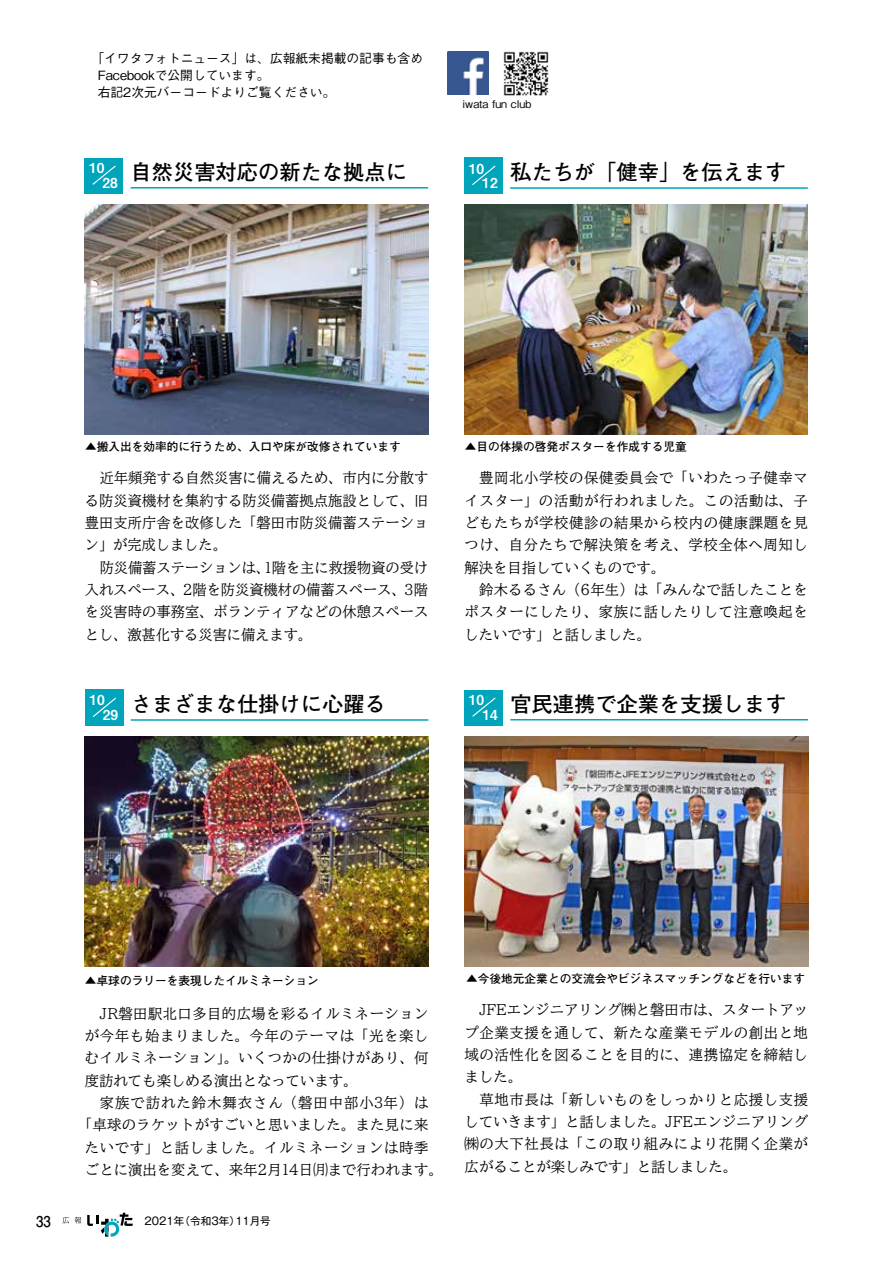
<style>
.page{position:relative;width:893px;height:1263px;background:#fff}
.page>*{position:absolute;margin:0;border:0;box-sizing:border-box;transform-origin:0 0}
.t1{font:700 21.3px "Futo Go B101 Pro";color:#000}
.t2{font:700 14.85px "Futo Go B101 Pro";color:#000;scale:.9 1}
.t3{font:14.4px/22.4px "BIZ UD Mincho Medium";letter-spacing:.02em;color:#000;text-align:justify}
.t4{font:14.4px "BIZ UD Mincho Medium";letter-spacing:.045em;color:#000}
.t5{font:14.4px "BIZ UD Mincho Medium";letter-spacing:.07em;color:#000}
.t6{font:13.8px/14.7px "Midashi Go Pro MB31";color:#fff}
.t7{font:500 12.75px/17px "Gothic BBB Pro";color:#000}
.t8{font:700 11.7px "Futo Go B101 Pro";color:#000}
.t9{font:10.65px "Gothic MB101 Pro";color:#000}
.t10{font:500 10.65px "Gothic BBB Pro";color:#000}
.s1{font-family:"BIZ UDP Mincho Medium"}
</style>
<div class="page">
<svg style="left:62px;top:1217px;width:7px;height:6px"></svg>
<svg style="left:75px;top:1217px;width:6px;height:6px"></svg>
<svg style="left:87px;top:1213px;width:46px;height:23px"></svg>
<hr style="left:510px;top:187px;width:298px;height:2px;background:#00a5bb">
<img style="left:85px;top:205px;width:343px;height:230px">
<div style="left:464px;top:158px;width:39px;height:36px;background:#00a5bb"></div>
<svg style="left:472px;top:165px;width:24px;height:20px"></svg>
<div style="left:464px;top:690px;width:39px;height:35px;background:#00a5bb"></div>
<svg style="left:472px;top:697px;width:24px;height:20px"></svg>
<hr style="left:510px;top:719px;width:298px;height:1px;background:#00a5bb">
<img style="left:503px;top:51px;width:46px;height:45px">
<img style="left:448px;top:52px;width:40px;height:43px">
<hr style="left:131px;top:719px;width:297px;height:2px;background:#00a5bb">
<img style="left:85px;top:736px;width:343px;height:231px">
<div style="left:85px;top:690px;width:38px;height:36px;background:#00a5bb"></div>
<svg style="left:92px;top:697px;width:24px;height:20px"></svg>
<img style="left:464px;top:204px;width:344px;height:231px">
<img style="left:465px;top:736px;width:343px;height:230px">
<div style="left:85px;top:158px;width:38px;height:36px;background:#00a5bb"></div>
<svg style="left:92px;top:165px;width:24px;height:20px"></svg>
<hr style="left:131px;top:187px;width:297px;height:2px;background:#00a5bb">
<p class="t7" style="left:98px;top:48px;width:327px;text-indent:-6px">「イワタフォトニュース」は、広報紙未掲載の記事も含め<br>Facebookで公開しています。<br>右記2次元バーコードよりご覧ください。</p>
<p class="t6" style="left:89px;top:159px;width:17px">10</p>
<h1 class="t1" style="left:103px;top:155px;width:306px"><sub>28</sub> 自然災害対応の新たな拠点に</h1>
<p class="t10" style="left:462px;top:96px;width:70px">iwata fun club</p>
<p class="t6" style="left:469px;top:159px;width:17px">10</p>
<h1 class="t1" style="left:482px;top:155px;width:306px"><sub>12</sub> 私たちが「健幸」を伝えます</h1>
<p class="t8" style="left:85px;top:437px;width:317px">▲搬入出を効率的に行うため、入口や床が改修されています</p>
<p class="t3" style="left:85px;top:467px;width:345px;text-indent:15px">近年頻発する自然災害に備えるため、市内に分散する防災資機材を集約する防災備蓄拠点施設として、旧豊田支所庁舎を改修した「磐田市防災備蓄ステーション」が完成しました。</p>
<p class="t3" style="left:85px;top:556px;width:345px;text-indent:15px">防災備蓄ステーションは、<span class="s1">1</span>階を主に救援物資の受け入れスペース、<span class="s1">2</span>階を防災資機材の備蓄スペース、<span class="s1">3</span>階を災害時の事務室、ボランティアなどの休憩スペースとし、激甚化する災害に備えます。</p>
<p class="t8" style="left:465px;top:437px;width:224px">▲目の体操の啓発ポスターを作成する児童</p>
<p class="t3" style="left:464px;top:467px;width:345px;text-indent:15px">豊岡北小学校の保健委員会で「いわたっ子健幸マイスター」の活動が行われました。この活動は、子どもたちが学校健診の結果から校内の健康課題を見つけ、自分たちで解決策を考え、学校全体へ周知し解決を目指していくものです。</p>
<p class="t3" style="left:464px;top:578px;width:345px;text-indent:15px">鈴木るるさん（<span class="s1">6</span>年生）は「みんなで話したことをポスターにしたり、家族に話したりして注意喚起をしたいです」と話しました。</p>
<p class="t6" style="left:103px;top:691px;width:17px;text-indent:-14px">10<br>29</p>
<h1 class="t1" style="left:131px;top:687px;width:257px">さまざまな仕掛けに心躍る</h1>
<p class="t6" style="left:482px;top:691px;width:17px;text-indent:-14px">10<br>14</p>
<h1 class="t1" style="left:510px;top:687px;width:278px">官民連携で企業を支援します</h1>
<p class="t8" style="left:85px;top:971px;width:235px">▲卓球のラリーを表現したイルミネーション</p>
<p class="t3" style="left:85px;top:1002px;width:345px;text-indent:15px"><span class="s1">JR</span>磐田駅北口多目的広場を彩るイルミネーションが今年も始まりました。今年のテーマは「光を楽しむイルミネーション」。いくつかの仕掛けがあり、何度訪れても楽しめる演出となっています。</p>
<p class="t5" style="left:100px;top:1095px;width:330px">家族で訪れた鈴木舞衣さん（磐田中部小<span class="s1">3</span>年）は</p>
<p class="t3" style="left:78px;top:1113px;width:352px">「卓球のラケットがすごいと思いました。また見に来</p>
<p class="t4" style="left:85px;top:1140px;width:345px">たいです」と話しました。イルミネーションは時季</p>
<p class="t3" style="left:85px;top:1158px;width:359px">ごとに演出を変えて、来年<span class="s1">2</span>月<span class="s1">14</span>日㈪まで行われます。</p>
<p class="t2" style="left:36px;top:1209px;width:18px">33</p>
<p class="t9" style="left:145px;top:1212px;width:128px">2021年（令和3年）11月号</p>
<p class="t8" style="left:466px;top:969px;width:341px">▲今後地元企業との交流会やビジネスマッチングなどを行います</p>
<p class="t3" style="left:465px;top:999px;width:345px;text-indent:15px"><span class="s1">JFE</span>エンジニアリング㈱と磐田市は、スタートアップ企業支援を通して、新たな産業モデルの創出と地域の活性化を図ることを目的に、連携協定を締結しました。</p>
<p class="t3" style="left:465px;top:1088px;width:345px;text-indent:15px">草地市長は「新しいものをしっかりと応援し支援していきます」と話しました。<span class="s1">JFE</span>エンジニアリング㈱の大下社長は「この取り組みにより花開く企業が広がることが楽しみです」と話しました。</p>
</div>
